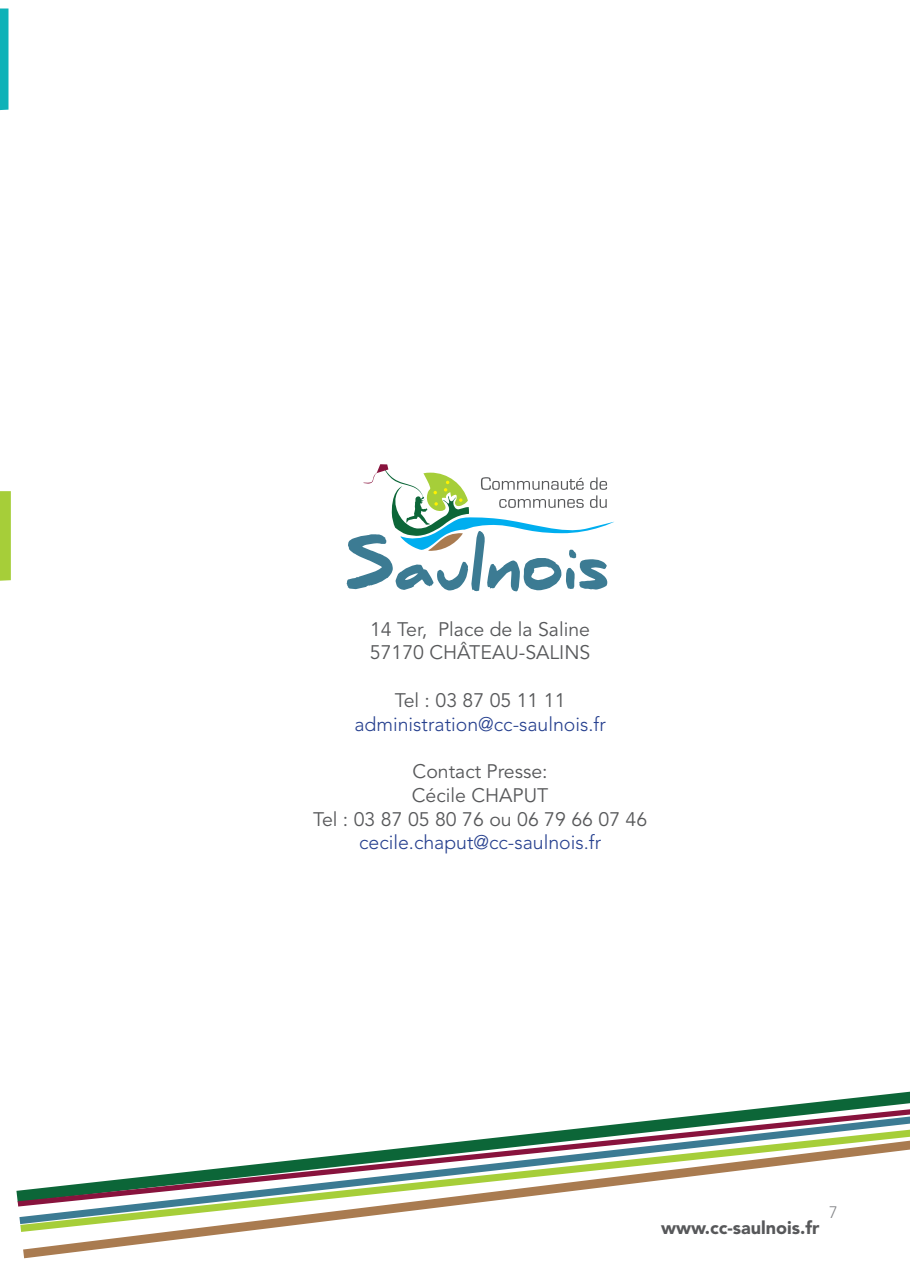
<style>
.page{position:relative;width:910px;height:1280px;background:#fff}
.page>*{position:absolute;margin:0;border:0;box-sizing:border-box;transform-origin:0 0}
.Texte_enjeux{font:19.5px "Avenir LT Std";color:#57585a}
.Texte_enjeux-2{font:300 19.5px "Avenir LT Std";color:#253f8e}
.t1{font:900 18px "Avenir LT Pro";color:#57585a}
.t2{font:300 16.5px "Avenir LT Std";color:#828487}
</style>
<div class="page">
<svg style="left:0;top:9px;width:9px;height:101px"></svg>
<svg style="left:0;top:491px;width:11px;height:90px"></svg>
<svg style="left:347px;top:464px;width:267px;height:127px"></svg>
<svg style="left:16px;top:1092px;width:894px;height:110px"></svg>
<svg style="left:23px;top:1232px;width:215px;height:26px"></svg>
<svg style="left:20px;top:1224px;width:283px;height:8px"></svg>
<svg style="left:19px;top:1208px;width:414px;height:16px"></svg>
<svg style="left:18px;top:1107px;width:892px;height:101px"></svg>
<p class="Texte_enjeux" style="left:370px;top:618px;width:221px">14 Ter, Place de la Saline</p>
<p class="Texte_enjeux" style="left:370px;top:641px;width:222px">57170 CHÂTEAU-SALINS</p>
<p class="Texte_enjeux" style="left:395px;top:689px;width:172px">Tel : 03 87 05 11 11</p>
<p class="Texte_enjeux-2" style="left:354px;top:712px;width:253px">administration@cc-saulnois.fr</p>
<p class="Texte_enjeux" style="left:413px;top:760px;width:137px">Contact Presse:</p>
<p class="Texte_enjeux" style="left:412px;top:784px;width:138px">Cécile CHAPUT</p>
<p class="Texte_enjeux" style="left:313px;top:808px;width:336px">Tel : 03 87 05 80 76 ou 06 79 66 07 46</p>
<p class="Texte_enjeux-2" style="left:359px;top:831px;width:244px">cecile.chaput@cc-saulnois.fr</p>
<p class="t1" style="left:661px;top:1217px;width:160px">www.cc-saulnois.fr</p>
<p class="t2" style="left:829px;top:1203px;width:10px">7</p>
</div>
